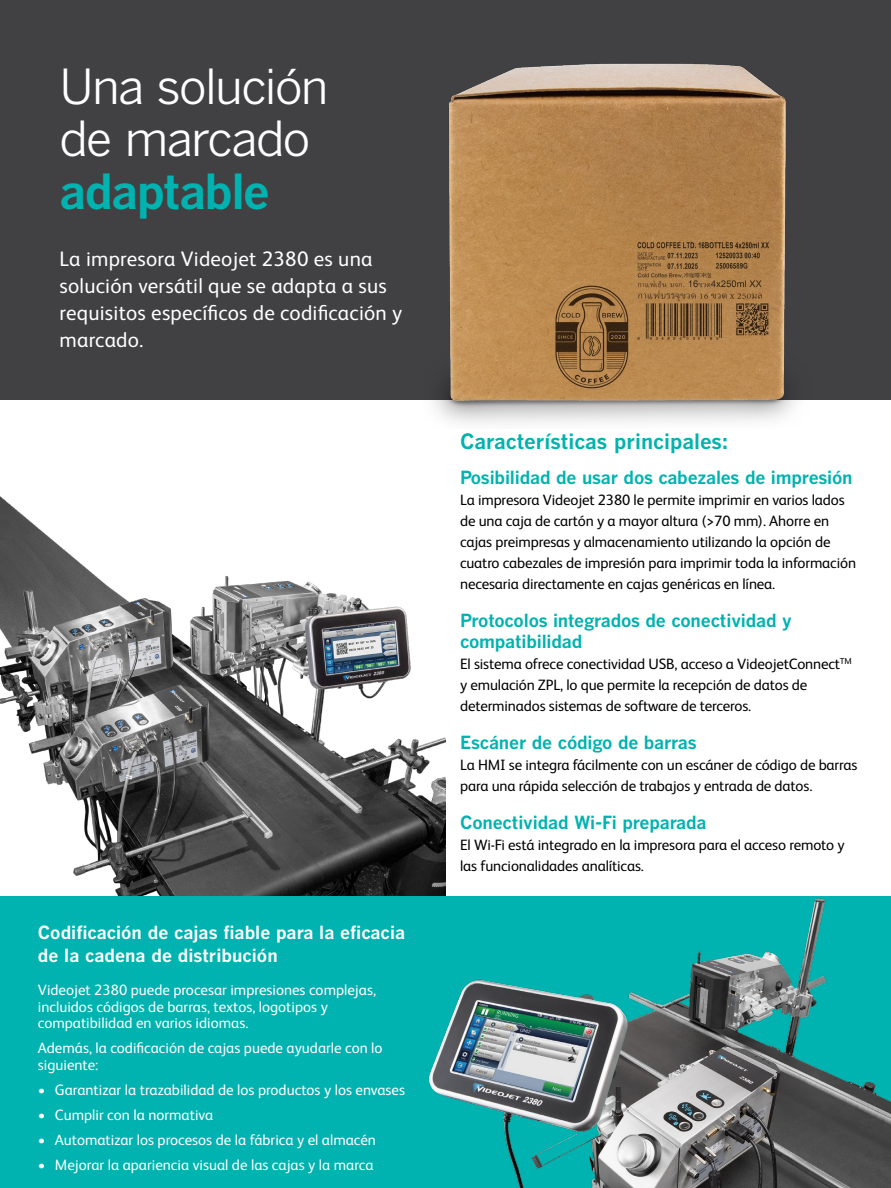
<style>
.page{position:relative;width:891px;height:1188px;background:#fff}
.page>*{position:absolute;margin:0;border:0;box-sizing:border-box;transform-origin:0 0}
.t1{font:48px/52.5px "Benton Gothic";letter-spacing:-.04em;color:#fff}
.t2{font:700 48px "Benton Gothic";letter-spacing:-.035em;color:#00b3b0}
.t3{font:21px/27px "FS Albert Pro";letter-spacing:.01em;color:#fff}
.t4{font:700 21px "Benton Gothic";color:#00b3b0}
.t5{font:700 18px/21px "Benton Gothic";letter-spacing:-.01em;color:#00b3b0}
.t6{font:700 18px/22.5px "Benton Gothic";color:#fff}
.t7{font:15px/21px "FS Albert Pro";letter-spacing:-.01em;color:#000}
.t8{font:15px/16.5px "FS Albert Pro";color:#fff}
</style>
<div class="page">
<img style="left:0;top:496px;width:446px;height:400px">
<div style="left:0;top:0;width:891px;height:399px;background:#414042"></div>
<div style="left:0;top:896px;width:891px;height:292px;background:#00b3b0"></div>
<img style="left:423px;top:63px;width:405px;height:360px">
<img style="left:395px;top:875px;width:496px;height:313px">
<h1 class="t1" style="left:60px;top:61px;width:271px">Una solución de marcado</h1>
<h1 class="t2" style="left:60px;top:163px;width:212px">adaptable</h1>
<h2 class="t3" style="left:60px;top:244px;width:344px">La impresora Videojet 2380 es una solución versátil que se adapta a sus requisitos específicos de codificación y marcado.</h2>
<p class="t6" style="left:38px;top:922px;width:369px">Codificación de cajas fiable para la eficacia de la cadena de distribución</p>
<p class="t8" style="left:38px;top:981px;width:340px">Videojet 2380 puede procesar impresiones complejas, incluidos códigos de barras, textos, logotipos y compatibilidad en varios idiomas.</p>
<p class="t8" style="left:38px;top:1039px;width:346px">Además, la codificación de cajas puede ayudarle con lo siguiente:</p>
<p class="t8" style="left:38px;top:1080px;width:369px">• Garantizar la trazabilidad de los productos y los envases</p>
<p class="t8" style="left:38px;top:1105px;width:177px">• Cumplir con la normativa</p>
<p class="t8" style="left:38px;top:1130px;width:340px">• Automatizar los procesos de la fábrica y el almacén</p>
<p class="t8" style="left:38px;top:1155px;width:337px">• Mejorar la apariencia visual de las cajas y la marca</p>
<h2 class="t4" style="left:460px;top:429px;width:269px">Características principales:</h2>
<p class="t5" style="left:460px;top:467px;width:394px">Posibilidad de usar dos cabezales de impresión</p>
<p class="t7" style="left:460px;top:488px;width:397px">La impresora Videojet 2380 le permite imprimir en varios lados de una caja de cartón y a mayor altura (&gt;70 mm). Ahorre en cajas preimpresas y almacenamiento utilizando la opción de cuatro cabezales de impresión para imprimir toda la información necesaria directamente en cajas genéricas en línea.</p>
<p class="t5" style="left:460px;top:610px;width:333px">Protocolos integrados de conectividad y compatibilidad</p>
<p class="t7" style="left:460px;top:652px;width:393px">El sistema ofrece conectividad USB, acceso a VideojetConnect<sup>TM </sup>y emulación ZPL, lo que permite la recepción de datos de determinados sistemas de software de terceros.</p>
<p class="t5" style="left:460px;top:732px;width:238px">Escáner de código de barras</p>
<p class="t7" style="left:460px;top:753px;width:399px">La HMI se integra fácilmente con un escáner de código de barras para una rápida selección de trabajos y entrada de datos.</p>
<p class="t5" style="left:460px;top:812px;width:248px">Conectividad Wi-Fi preparada</p>
<p class="t7" style="left:460px;top:833px;width:386px">El Wi-Fi está integrado en la impresora para el acceso remoto y las funcionalidades analíticas.</p>
</div>
